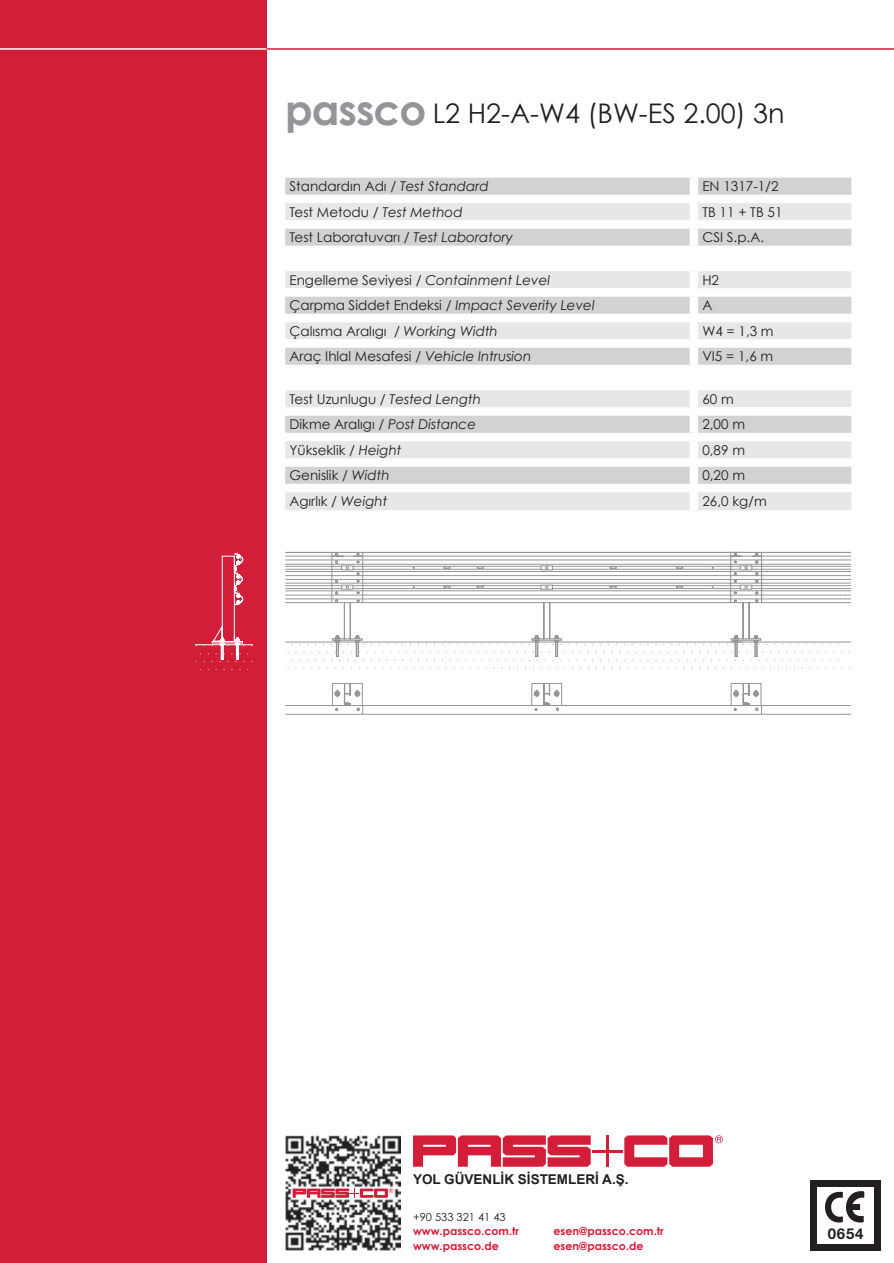
<style>
.page{position:relative;width:894px;height:1263px;background:#fff}
.page>*{position:absolute;margin:0;border:0;box-sizing:border-box;transform-origin:0 0}
.t1{font:27px "Century Gothic";color:#231f20}
.t2{font:700 15px "Helvetica Neue";color:#231f20}
.t3{font:13.5px "Century Gothic";color:#231f20}
.t4{font:italic 13.5px "Century Gothic";color:#231f20}
.t5{font:700 13.5px "Arial";color:#231f20}
.t6{font:700 11.1px "Century Gothic";color:#d31e39}
.t7{font:11.1px "Century Gothic";color:#231f20}
.s1{font-weight:700;font-size:42px;color:#939598}
.s2{font-style:italic}
.s3{font-style:normal}
</style>
<div class="page">
<div style="left:0;top:0;width:266px;height:1263px;background:#d31e39"></div>
<hr style="left:0;top:48px;width:893px;height:2px;background:#fff">
<hr style="left:266px;top:48px;width:627px;height:2px;background:#d31e39">
<img style="left:285px;top:1135px;width:115px;height:115px">
<svg style="left:292px;top:1188px;width:101px;height:10px"></svg>
<div style="left:285px;top:178px;width:565px;height:17px;background:#d1d2d4"></div>
<svg style="left:285px;top:203px;width:565px;height:307px;fill:#e6e7e9"></svg>
<svg style="left:285px;top:288px;width:565px;height:9px"></svg>
<svg style="left:285px;top:297px;width:565px;height:187px"></svg>
<div style="left:689px;top:178px;width:8px;height:17px;background:#fff"></div>
<div style="left:689px;top:220px;width:8px;height:9px;background:#fff"></div>
<div style="left:689px;top:203px;width:8px;height:17px;background:#fff"></div>
<div style="left:689px;top:229px;width:8px;height:17px;background:#fff"></div>
<div style="left:689px;top:246px;width:8px;height:25px;background:#fff"></div>
<div style="left:689px;top:271px;width:8px;height:17px;background:#fff"></div>
<div style="left:689px;top:288px;width:8px;height:9px;background:#fff"></div>
<div style="left:689px;top:297px;width:8px;height:17px;background:#fff"></div>
<div style="left:689px;top:314px;width:8px;height:8px;background:#fff"></div>
<div style="left:689px;top:322px;width:8px;height:17px;background:#fff"></div>
<div style="left:689px;top:339px;width:8px;height:9px;background:#fff"></div>
<div style="left:689px;top:348px;width:8px;height:17px;background:#fff"></div>
<div style="left:689px;top:365px;width:8px;height:25px;background:#fff"></div>
<div style="left:689px;top:390px;width:8px;height:17px;background:#fff"></div>
<div style="left:689px;top:407px;width:8px;height:9px;background:#fff"></div>
<div style="left:689px;top:416px;width:8px;height:17px;background:#fff"></div>
<div style="left:689px;top:433px;width:8px;height:8px;background:#fff"></div>
<div style="left:689px;top:441px;width:8px;height:17px;background:#fff"></div>
<div style="left:689px;top:458px;width:8px;height:9px;background:#fff"></div>
<div style="left:689px;top:467px;width:8px;height:17px;background:#fff"></div>
<div style="left:689px;top:484px;width:8px;height:8px;background:#fff"></div>
<div style="left:689px;top:492px;width:8px;height:18px;background:#fff"></div>
<div style="left:809px;top:1180px;width:71px;height:71px;background:#231f20"></div>
<div style="left:816px;top:1187px;width:57px;height:57px;background:#fff"></div>
<svg style="left:816px;top:1187px;width:49px;height:41px"></svg>
<svg style="left:413px;top:1135px;width:177px;height:32px"></svg>
<hr style="left:606px;top:1135px;width:2px;height:32px;background:#d31e39">
<hr style="left:591px;top:1150px;width:31px;height:2px;background:#d31e39">
<svg style="left:624px;top:1135px;width:98px;height:32px"></svg>
<svg style="left:195px;top:548px;width:654px;height:167px"></svg>
<hr style="left:195px;top:644px;width:57px;height:1px;background:#fff">
<h1 class="t1" style="left:285px;top:97px;width:500px"><span class="s1">passco</span> L2 H2-A-W4 (BW-ES 2.00) 3n</h1>
<p class="t3" style="left:289px;top:178px;width:201px">Standardın Adı <span class="s2">/ Test Standard</span></p>
<p class="t3" style="left:702px;top:178px;width:78px">EN 1317-1/2</p>
<p class="t4" style="left:289px;top:204px;width:175px"><span class="s3">Test Metodu</span> / Test Method</p>
<p class="t3" style="left:702px;top:204px;width:82px">TB 11 + TB 51</p>
<p class="t3" style="left:289px;top:229px;width:225px">Test Laboratuvarı <span class="s2">/ Test Laboratory</span></p>
<p class="t3" style="left:702px;top:229px;width:63px">CSI S.p.A.</p>
<p class="t3" style="left:289px;top:272px;width:262px">Engelleme Seviyesi <span class="s2">/ Containment Level</span></p>
<p class="t3" style="left:702px;top:272px;width:18px">H2</p>
<p class="t4" style="left:289px;top:297px;width:306px"><span class="s3">Çarpma Siddet Endeksi</span> / Impact Severity Level</p>
<p class="t3" style="left:702px;top:297px;width:11px">A</p>
<p class="t3" style="left:289px;top:323px;width:210px">Çalısma Aralıgı <span class="s2">/ Working Width</span></p>
<p class="t3" style="left:702px;top:323px;width:73px">W4 = 1,3 m</p>
<p class="t3" style="left:289px;top:348px;width:243px">Araç Ihlal Mesafesi <span class="s2">/ Vehicle Intrusion</span></p>
<p class="t3" style="left:702px;top:348px;width:72px">VI5 = 1,6 m</p>
<p class="t4" style="left:289px;top:391px;width:193px"><span class="s3">Test Uzunlugu</span> / Tested Length</p>
<p class="t3" style="left:702px;top:391px;width:33px">60 m</p>
<p class="t4" style="left:289px;top:416px;width:188px"><span class="s3">Dikme Aralıgı</span> / Post Distance</p>
<p class="t3" style="left:702px;top:416px;width:44px">2,00 m</p>
<p class="t3" style="left:289px;top:442px;width:113px">Yükseklik <span class="s2">/ Height</span></p>
<p class="t3" style="left:702px;top:442px;width:44px">0,89 m</p>
<p class="t3" style="left:289px;top:467px;width:102px">Genislik <span class="s2">/ Width</span></p>
<p class="t3" style="left:702px;top:467px;width:44px">0,20 m</p>
<p class="t3" style="left:289px;top:493px;width:99px">Agırlık <span class="s2">/ Weight</span></p>
<p class="t3" style="left:702px;top:493px;width:66px">26,0 kg/m</p>
<p class="t5" style="left:413px;top:1171px;width:217px">YOL GÜVENLİK SİSTEMLERİ A.Ş.</p>
<p class="t7" style="left:413px;top:1210px;width:94px">+90 533 321 41 43</p>
<p class="t6" style="left:413px;top:1224px;width:107px">www.passco.com.tr</p>
<p class="t6" style="left:553px;top:1224px;width:112px">esen@passco.com.tr</p>
<p class="t6" style="left:413px;top:1239px;width:87px">www.passco.de</p>
<p class="t6" style="left:553px;top:1239px;width:91px">esen@passco.de</p>
<p class="t2" style="left:827px;top:1224px;width:37px">0654</p>
</div>
